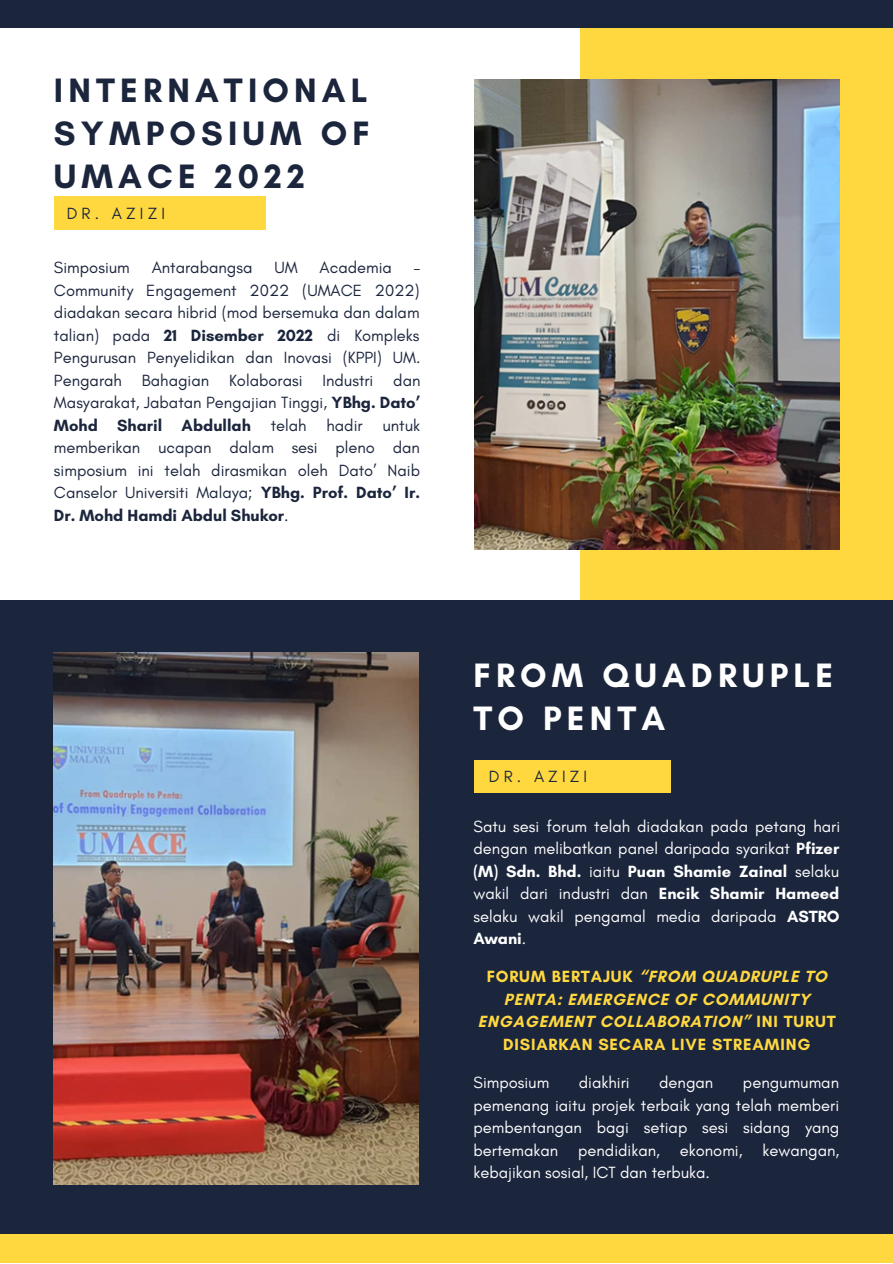
<style>
.page{position:relative;width:893px;height:1264px;background:#fff}
.page>*{position:absolute;margin:0;border:0;box-sizing:border-box;transform-origin:0 0}
.t1{font:700 34.5px/42.8px "Glacial Indifference";letter-spacing:.15em;color:#1b253c;text-align:justify}
.t2{font:700 34.5px/42.8px "Glacial Indifference";letter-spacing:.15em;color:#fff}
.t3{font:16.5px/22.5px "Glacial Indifference";color:#1b253c;text-align:justify}
.t4{font:16.5px/22.5px "Glacial Indifference";color:#fff;text-align:justify}
.t5{font:700 16.5px/22.5px "Glacial Indifference";letter-spacing:.05em;color:#ffd840;text-align:center}
.s1{font-weight:700}
</style>
<div class="page">
<div style="left:580px;top:13px;width:312px;height:607px;background:#ffd840"></div>
<div style="left:0;top:600px;width:892px;height:634px;background:#1b253c"></div>
<div style="left:0;top:0;width:892px;height:27px;background:#1b253c"></div>
<div style="left:0;top:1234px;width:892px;height:28px;background:#ffd840"></div>
<img style="left:474px;top:79px;width:365px;height:470px">
<div style="left:54px;top:197px;width:211px;height:32px;background:#ffd840"></div>
<img style="left:54px;top:652px;width:364px;height:532px">
<div style="left:474px;top:760px;width:196px;height:32px;background:#ffd840"></div>
<h1 class="t1" style="left:54px;top:69px;width:317px">INTERNATIONAL SYMPOSIUM OF UMACE 2022</h1>
<p class="t3" style="left:67px;top:202px;width:100px">DR. AZIZI</p>
<p class="t3" style="left:54px;top:256px;width:77px">Simposium</p>
<p class="t3" style="left:152px;top:256px;width:102px">Antarabangsa</p>
<p class="t3" style="left:274px;top:256px;width:25px">UM</p>
<p class="t3" style="left:319px;top:256px;width:74px">Academia</p>
<p class="t3" style="left:54px;top:256px;width:368px;text-indent:360px">– Community Engagement 2022 (UMACE 2022) diadakan secara hibrid (mod bersemuka dan dalam talian) pada <span class="s1">21 Disember 2022</span> di Kompleks Pengurusan Penyelidikan dan Inovasi (KPPI) UM.<br>Pengarah Bahagian Kolaborasi Industri dan Masyarakat, Jabatan Pengajian Tinggi, <span class="s1">YBhg. Dato’ Mohd Sharil Abdullah</span> telah hadir untuk memberikan ucapan dalam sesi pleno dan simposium ini telah dirasmikan oleh Dato’ Naib Canselor Universiti Malaya; <span class="s1">YBhg. Prof. Dato’ Ir.<br>Dr. Mohd Hamdi Abdul Shukor</span>.</p>
<h1 class="t2" style="left:473px;top:654px;width:361px">FROM QUADRUPLE<br>TO PENTA</h1>
<p class="t3" style="left:489px;top:765px;width:100px">DR. AZIZI</p>
<p class="t4" style="left:473px;top:814px;width:368px">Satu sesi forum telah diadakan pada petang hari dengan melibatkan panel daripada syarikat <span class="s1">Pfizer (M) Sdn. Bhd.</span> iaitu <span class="s1">Puan Shamie Zainal</span> selaku wakil dari industri dan <span class="s1">Encik Shamir Hameed </span>selaku wakil pengamal media daripada <span class="s1">ASTRO Awani</span>.</p>
<p class="t5" style="left:478px;top:965px;width:359px">FORUM BERTAJUK “FROM QUADRUPLE TO PENTA: EMERGENCE OF COMMUNITY ENGAGEMENT COLLABORATION” INI TURUT DISIARKAN SECARA LIVE STREAMING</p>
<p class="t4" style="left:473px;top:1071px;width:77px">Simposium</p>
<p class="t4" style="left:579px;top:1071px;width:52px">diakhiri</p>
<p class="t4" style="left:659px;top:1071px;width:56px">dengan</p>
<p class="t4" style="left:473px;top:1071px;width:367px;text-indent:269px">pengumuman pemenang iaitu projek terbaik yang telah memberi pembentangan bagi setiap sesi sidang yang bertemakan pendidikan, ekonomi, kewangan, kebajikan sosial, ICT dan terbuka.</p>
</div>
